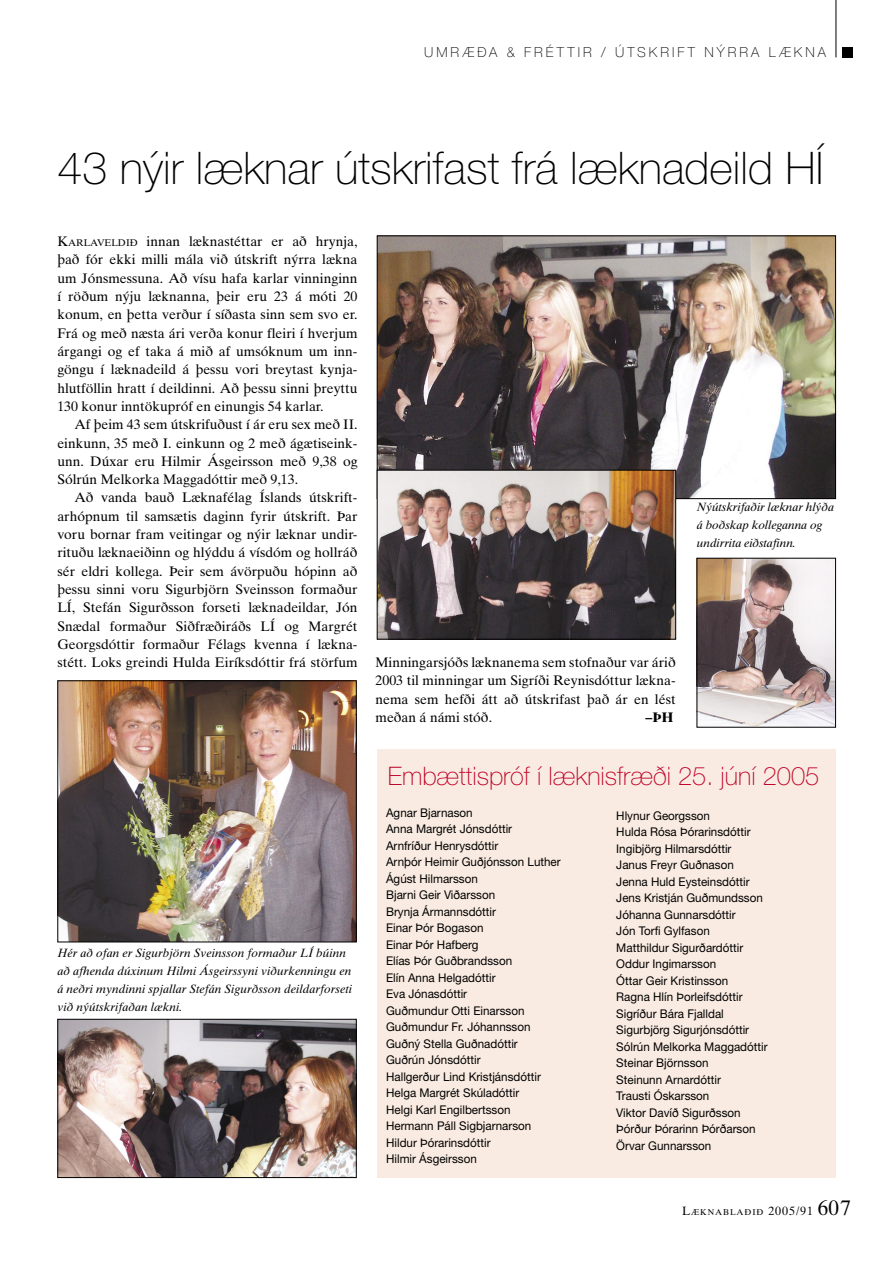
<style>
.page{position:relative;width:893px;height:1263px;background:#fff}
.page>*{position:absolute;margin:0;border:0;box-sizing:border-box;transform-origin:0 0}
.Umræða-aðalfs{font:100 45px "Helvetica Neue";color:#000}
.Umræða-undirfs{font:100 25.5px "Helvetica Neue";color:#be0027}
._01-Normal{font:13.8px/18.3px "Times Ten";color:#000;text-align:justify}
._02-Normal-kant{font:13.8px/18.3px "Times Ten";color:#000;text-align:justify}
._01-Normal-2{font:100 13.8px "Helvetica Neue";letter-spacing:.215em;color:#000}
._01-Normal-3{font:700 13.8px "Times Ten";color:#000}
.Augl-texti{font:12px "Helvetica Neue";color:#000}
._04-Myndatexti{font:italic 12px/18px "Times Ten";color:#000}
.t1{font:8.4px "Times Ten";letter-spacing:.105em;color:#000}
.s1{font-size:9.6px}
.s2{font-size:12px}
.s3{font-size:21px}
</style>
<div class="page">
<hr style="left:836px;top:0;width:1px;height:57px;background:#000">
<div style="left:842px;top:47px;width:11px;height:10px;background:#000"></div>
<div style="left:377px;top:749px;width:459px;height:429px;background:#f9ebe1"></div>
<img style="left:379px;top:237px;width:455px;height:260px">
<img style="left:379px;top:472px;width:295px;height:165px">
<div style="left:377px;top:470px;width:299px;height:169px;border:1px solid #000"></div>
<img style="left:59px;top:682px;width:296px;height:258px">
<div style="left:57px;top:680px;width:300px;height:262px;border:1px solid #000"></div>
<img style="left:59px;top:1021px;width:296px;height:155px">
<div style="left:57px;top:1019px;width:300px;height:159px;border:1px solid #000"></div>
<img style="left:699px;top:560px;width:135px;height:166px">
<div style="left:697px;top:558px;width:139px;height:170px;border:1px solid #000"></div>
<p class="_01-Normal-2" style="left:424px;top:44px;width:403px">UMRÆÐA &amp; FRÉTTIR / ÚTSKRIFT NÝRRA LÆKNA</p>
<p class="Umræða-aðalfs" style="left:57px;top:143px;width:767px">43 nýir læknar útskrifast frá læknadeild HÍ</p>
<p class="_02-Normal-kant" style="left:57px;top:232px;width:302px">K<span class="s1">ARLAVELDIÐ</span> innan læknastéttar er að hrynja, það fór ekki milli mála við útskrift nýrra lækna um Jónsmessuna. Að vísu hafa karlar vinninginn í röðum nýju læknanna, þeir eru 23 á móti 20 konum, en þetta verður í síðasta sinn sem svo er.<br>Frá og með næsta ári verða konur fleiri í hverjum árgangi og ef taka á mið af umsóknum um inn&shy;göngu í læknadeild á þessu vori breytast kynja&shy;hlutföllin hratt í deildinni. Að þessu sinni þreyttu 130 konur inntökupróf en einungis 54 karlar.</p>
<p class="_01-Normal" style="left:57px;top:415px;width:302px;text-indent:17px">Af þeim 43 sem útskrifuðust í ár eru sex með II. einkunn, 35 með I. einkunn og 2 með ágætiseink&shy;unn. Dúxar eru Hilmir Ásgeirsson með 9,38 og Sólrún Melkorka Maggadóttir með 9,13.</p>
<p class="_01-Normal" style="left:57px;top:488px;width:302px;text-indent:17px">Að vanda bauð Læknafélag Íslands útskrift&shy;arhópnum til samsætis daginn fyrir útskrift. Þar voru bornar fram veitingar og nýir læknar undir&shy;rituðu læknaeiðinn og hlýddu á vísdóm og hollráð sér eldri kollega. Þeir sem ávörpuðu hópinn að þessu sinni voru Sigurbjörn Sveinsson formaður LÍ, Stefán Sigurðsson forseti læknadeildar, Jón Snædal formaður Siðfræðiráðs LÍ og Margrét Georgsdóttir formaður Félags kvenna í lækna&shy;stétt. Loks greindi Hulda Eiríksdóttir frá störfum</p>
<p class="_04-Myndatexti" style="left:57px;top:943px;width:296px">Hér að ofan er Sigurbjörn Sveinsson formaður LÍ búinn að afhenda dúxinum Hilmi Ásgeirssyni viðurkenningu en á neðri myndinni spjallar Stefán Sigurðsson deildarforseti við nýútskrifaðan lækni.</p>
<p class="_04-Myndatexti" style="left:697px;top:498px;width:139px">Nýútskrifaðir læknar hlýða á boðskap kolleganna og undirrita eiðstafinn.</p>
<p class="_01-Normal" style="left:376px;top:653px;width:302px">Minningarsjóðs læknanema sem stofnaður var árið 2003 til minningar um Sigríði Reynisdóttur lækna&shy;nema sem hefði átt að útskrifast það ár en lést meðan á námi stóð.</p>
<p class="_01-Normal-3" style="left:646px;top:709px;width:29px">–ÞH</p>
<p class="Umræða-undirfs" style="left:388px;top:762px;width:433px">Embættispróf í læknisfræði 25. júní 2005</p>
<p class="Augl-texti" style="left:386px;top:805px;width:88px">Agnar Bjarnason</p>
<p class="Augl-texti" style="left:386px;top:822px;width:128px">Anna Margrét Jónsdóttir</p>
<p class="Augl-texti" style="left:386px;top:838px;width:114px">Arnfríður Henrysdóttir</p>
<p class="Augl-texti" style="left:386px;top:855px;width:176px">Arnþór Heimir Guðjónsson Luther</p>
<p class="Augl-texti" style="left:386px;top:871px;width:93px">Ágúst Hilmarsson</p>
<p class="Augl-texti" style="left:386px;top:888px;width:111px">Bjarni Geir Viðarsson</p>
<p class="Augl-texti" style="left:386px;top:904px;width:111px">Brynja Ármannsdóttir</p>
<p class="Augl-texti" style="left:386px;top:921px;width:99px">Einar Þór Bogason</p>
<p class="Augl-texti" style="left:386px;top:937px;width:94px">Einar Þór Hafberg</p>
<p class="Augl-texti" style="left:386px;top:954px;width:128px">Elías Þór Guðbrandsson</p>
<p class="Augl-texti" style="left:386px;top:970px;width:111px">Elín Anna Helgadóttir</p>
<p class="Augl-texti" style="left:386px;top:987px;width:83px">Eva Jónasdóttir</p>
<p class="Augl-texti" style="left:386px;top:1003px;width:140px">Guðmundur Otti Einarsson</p>
<p class="Augl-texti" style="left:386px;top:1020px;width:146px">Guðmundur Fr. Jóhannsson</p>
<p class="Augl-texti" style="left:386px;top:1036px;width:133px">Guðný Stella Guðnadóttir</p>
<p class="Augl-texti" style="left:386px;top:1053px;width:96px">Guðrún Jónsdóttir</p>
<p class="Augl-texti" style="left:386px;top:1069px;width:156px">Hallgerður Lind Kristjánsdóttir</p>
<p class="Augl-texti" style="left:386px;top:1086px;width:135px">Helga Margrét Skúladóttir</p>
<p class="Augl-texti" style="left:386px;top:1102px;width:126px">Helgi Karl Engilbertsson</p>
<p class="Augl-texti" style="left:386px;top:1119px;width:147px">Hermann Páll Sigbjarnarson</p>
<p class="Augl-texti" style="left:386px;top:1135px;width:106px">Hildur Þórarinsdóttir</p>
<p class="Augl-texti" style="left:386px;top:1152px;width:92px">Hilmir Ásgeirsson</p>
<p class="Augl-texti" style="left:616px;top:808px;width:95px">Hlynur Georgsson</p>
<p class="Augl-texti" style="left:616px;top:825px;width:136px">Hulda Rósa Þórarinsdóttir</p>
<p class="Augl-texti" style="left:616px;top:841px;width:117px">Ingibjörg Hilmarsdóttir</p>
<p class="Augl-texti" style="left:616px;top:858px;width:119px">Janus Freyr Guðnason</p>
<p class="Augl-texti" style="left:616px;top:874px;width:135px">Jenna Huld Eysteinsdóttir</p>
<p class="Augl-texti" style="left:616px;top:891px;width:148px">Jens Kristján Guðmundsson</p>
<p class="Augl-texti" style="left:616px;top:907px;width:121px">Jóhanna Gunnarsdóttir</p>
<p class="Augl-texti" style="left:616px;top:924px;width:95px">Jón Torfi Gylfason</p>
<p class="Augl-texti" style="left:616px;top:940px;width:128px">Matthildur Sigurðardóttir</p>
<p class="Augl-texti" style="left:616px;top:957px;width:101px">Oddur Ingimarsson</p>
<p class="Augl-texti" style="left:616px;top:973px;width:113px">Óttar Geir Kristinsson</p>
<p class="Augl-texti" style="left:616px;top:990px;width:128px">Ragna Hlín Þorleifsdóttir</p>
<p class="Augl-texti" style="left:616px;top:1006px;width:109px">Sigríður Bára Fjalldal</p>
<p class="Augl-texti" style="left:616px;top:1023px;width:134px">Sigurbjörg Sigurjónsdóttir</p>
<p class="Augl-texti" style="left:616px;top:1039px;width:153px">Sólrún Melkorka Maggadóttir</p>
<p class="Augl-texti" style="left:616px;top:1056px;width:94px">Steinar Björnsson</p>
<p class="Augl-texti" style="left:616px;top:1072px;width:106px">Steinunn Arnardóttir</p>
<p class="Augl-texti" style="left:616px;top:1089px;width:95px">Trausti Óskarsson</p>
<p class="Augl-texti" style="left:616px;top:1105px;width:126px">Viktor Davíð Sigurðsson</p>
<p class="Augl-texti" style="left:616px;top:1122px;width:141px">Þórður Þórarinn Þórðarson</p>
<p class="Augl-texti" style="left:616px;top:1138px;width:97px">Örvar Gunnarsson</p>
<p class="t1" style="left:682px;top:1207px;width:170px"><span class="s2">L</span>ÆKNABLAÐIÐ <span class="s2">2005/91</span> <span class="s3">607</span></p>
</div>
